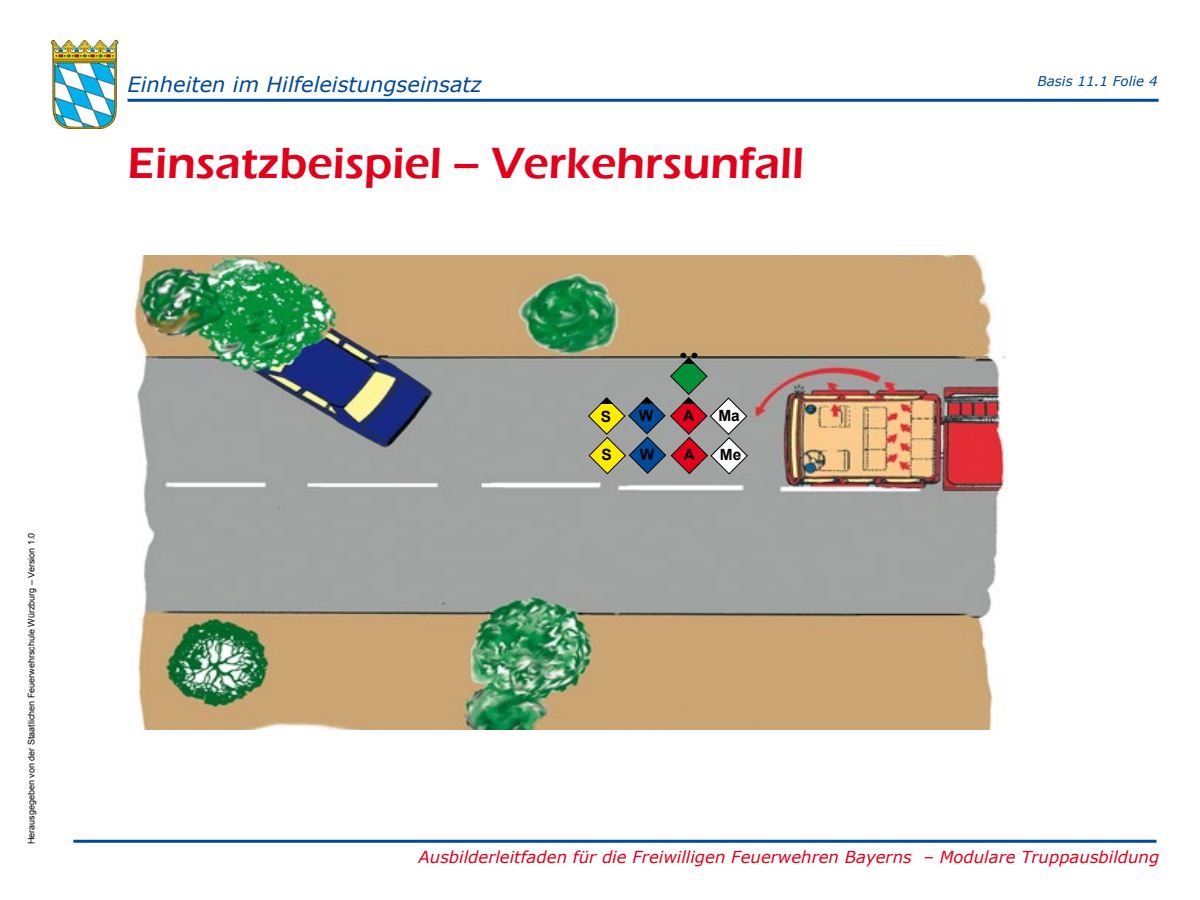
<style>
.page{position:relative;width:1200px;height:900px;background:#fff}
.page>*{position:absolute;margin:0;border:0;box-sizing:border-box;transform-origin:0 0}
.t1{font:600 45px "Eras ITC";color:#e2001a}
.t2{font:italic 21px "Verdana";color:#004a99}
.t3{font:italic 16.5px "Verdana";color:#e2001a}
.t4{font:700 15.45px "Arial";color:#000}
.t5{font:italic 13.5px "Verdana";color:#004a99}
.t6{font:9px "Arial";color:#000}
</style>
<div class="page">
<hr style="left:128px;top:99px;width:1031px;height:3px;background:#004a99">
<hr style="left:73px;top:840px;width:1084px;height:3px;background:#004a99">
<img style="left:51px;top:40px;width:68px;height:89px">
<img style="left:134px;top:255px;width:872px;height:475px">
<svg style="left:588px;top:353px;width:160px;height:122px;background:#989286"></svg>
<p class="t6" style="left:26px;top:844px;width:313px;rotate:-90deg">Herausgegeben von der Staatlichen Feuerwehrschule Würzburg – Version 1.0</p>
<p class="t2" style="left:128px;top:69px;width:356px">Einheiten im Hilfeleistungseinsatz</p>
<p class="t5" style="left:1038px;top:71px;width:122px">Basis 11.1 Folie 4</p>
<h1 class="t1" style="left:128px;top:137px;width:678px">Einsatzbeispiel – Verkehrsunfall</h1>
<p class="t4" style="left:601px;top:406px;width:12px">S</p>
<p class="t4" style="left:602px;top:444px;width:12px">S</p>
<p class="t4" style="left:639px;top:406px;width:16px">W</p>
<p class="t4" style="left:683px;top:406px;width:13px">A</p>
<p class="t4" style="left:718px;top:406px;width:23px">Ma</p>
<p class="t4" style="left:640px;top:444px;width:16px">W</p>
<p class="t4" style="left:684px;top:444px;width:13px">A</p>
<p class="t4" style="left:720px;top:444px;width:23px">Me</p>
<p class="t3" style="left:419px;top:846px;width:742px">Ausbilderleitfaden für die Freiwilligen Feuerwehren Bayerns – Modulare Truppausbildung</p>
</div>
